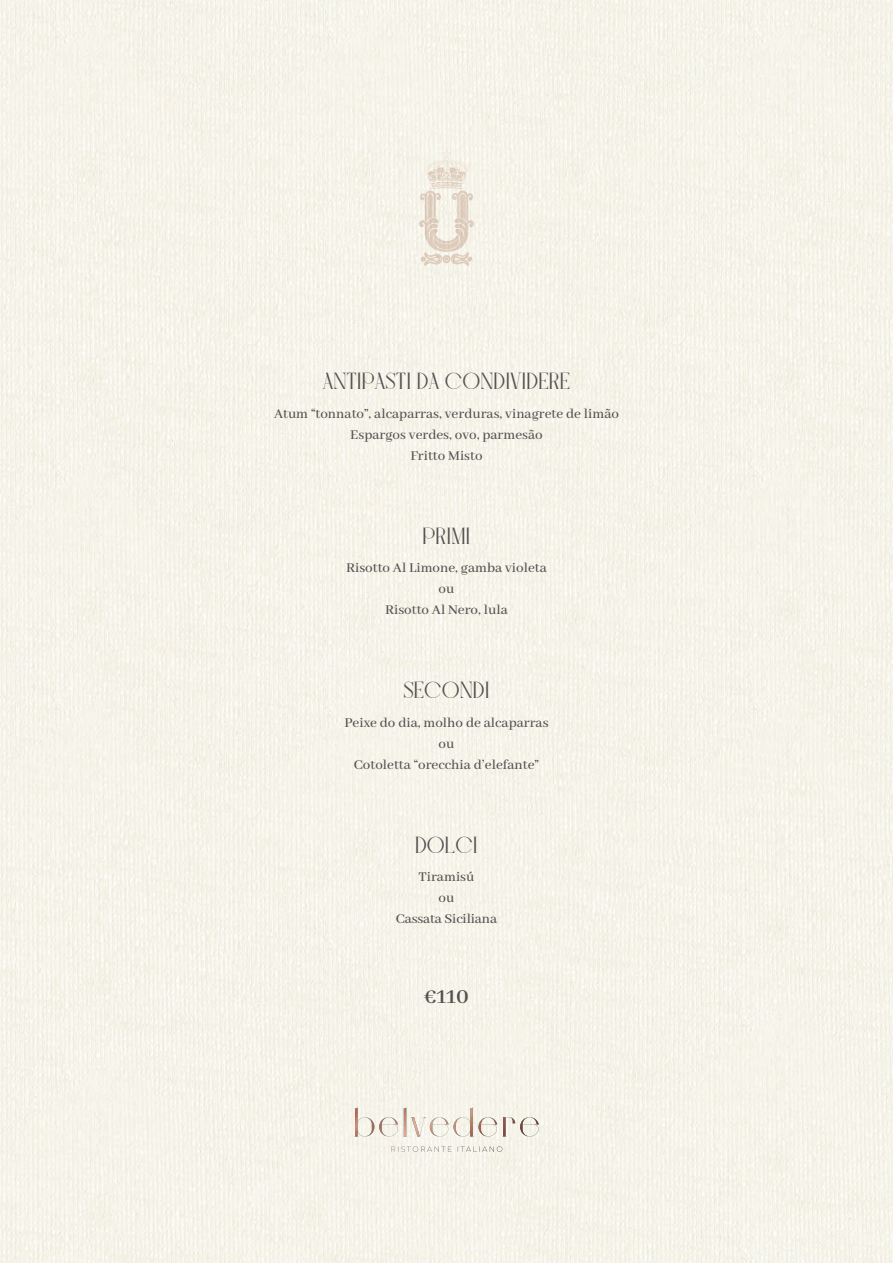
<style>
.page{position:relative;width:893px;height:1263px;background:#fff}
.page>*{position:absolute;margin:0;border:0;box-sizing:border-box;transform-origin:0 0}
.t1{font:600 24px "Abhaya Libre";color:#53504f}
.t2{font:700 22.5px "Bigilla";color:#53504f}
.t3{font:500 15px/21px "Abhaya Libre";color:#53504f;text-align:center}
.s1{font-size:21px}
</style>
<div class="page">
<img style="left:0;top:0;width:893px;height:1263px">
<svg style="left:354px;top:1136px;width:185px;height:16px"></svg>
<img style="left:354px;top:1107px;width:185px;height:29px">
<svg style="left:419px;top:149px;width:55px;height:117px;background:#ede5d9"></svg>
<h2 class="t2" style="left:323px;top:368px;width:249px">ANTIPASTI DA CONDIVIDERE</h2>
<p class="t3" style="left:274px;top:404px;width:346px">Atum “tonnato”, alcaparras, verduras, vinagrete de limão<br>Espargos verdes, ovo, parmesão<br>Fritto Misto</p>
<h2 class="t2" style="left:422px;top:522px;width:49px">PRIMI</h2>
<p class="t3" style="left:346px;top:558px;width:202px">Risotto Al Limone, gamba violeta ou<br>Risotto Al Nero, lula</p>
<h2 class="t2" style="left:403px;top:677px;width:88px">SECONDI</h2>
<p class="t3" style="left:344px;top:713px;width:206px">Peixe do dia, molho de alcaparras ou<br>Cotoletta “orecchia d’elefante”</p>
<h2 class="t2" style="left:415px;top:831px;width:64px">DOLCI</h2>
<p class="t3" style="left:396px;top:867px;width:103px">Tiramisú<br>ou<br>Cassata Siciliana</p>
<h1 class="t1" style="left:424px;top:982px;width:46px"><span class="s1">€</span>110</h1>
</div>
